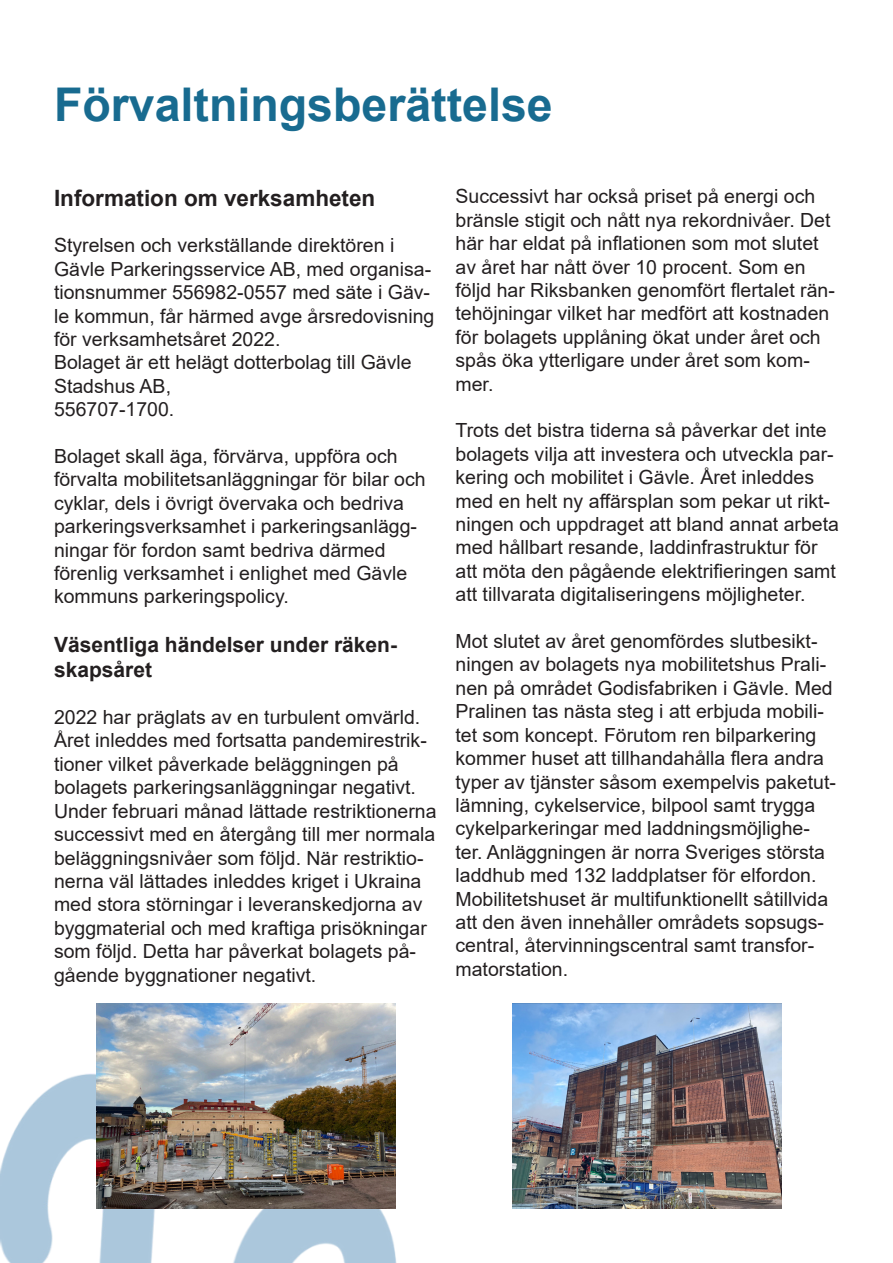
<style>
.page{position:relative;width:893px;height:1263px;background:#fff}
.page>*{position:absolute;margin:0;border:0;box-sizing:border-box;transform-origin:0 0}
.t1{font:700 46.5px "Arial";color:#186b90}
.t2{font:700 22.5px "Arial";color:#231f20}
.t3{font:700 21px/25.2px "Arial";color:#231f20}
.t4{font:19.5px/23.4px "Arial";color:#231f20}
</style>
<div class="page">
<img style="left:0;top:1012px;width:397px;height:251px">
<img style="left:513px;top:1003px;width:269px;height:206px">
<img style="left:96px;top:1003px;width:299px;height:206px">
<p class="t1" style="left:54px;top:72px;width:500px">Förvaltningsberättelse</p>
<p class="t2" style="left:54px;top:182px;width:323px">Information om verksamheten</p>
<p class="t4" style="left:54px;top:234px;width:382px">Styrelsen och verkställande direktören i Gävle Parkeringsservice AB, med organisa&shy;tionsnummer 556982-0557 med säte i Gäv&shy;le kommun, får härmed avge årsredovisning för verksamhetsåret 2022.</p>
<p class="t4" style="left:54px;top:351px;width:359px">Bolaget är ett helägt dotterbolag till Gävle<br>Stadshus AB,</p>
<p class="t4" style="left:54px;top:398px;width:122px">556707-1700.</p>
<p class="t4" style="left:54px;top:444px;width:373px">Bolaget skall äga, förvärva, uppföra och förvalta mobilitetsanläggningar för bilar och cyklar, dels i övrigt övervaka och bedriva parkeringsverksamhet i parkeringsanlägg&shy;ningar för fordon samt bedriva därmed förenlig verksamhet i enlighet med Gävle kommuns parkeringspolicy.</p>
<p class="t3" style="left:54px;top:632px;width:345px">Väsentliga händelser under räken&shy;skapsåret</p>
<p class="t4" style="left:54px;top:705px;width:384px">2022 har präglats av en turbulent omvärld.<br>Året inleddes med fortsatta pandemirestrik&shy;tioner vilket påverkade beläggningen på bolagets parkeringsanläggningar negativt.<br>Under februari månad lättade restriktionerna successivt med en återgång till mer normala beläggningsnivåer som följd. När restriktio&shy;nerna väl lättades inleddes kriget i Ukraina med stora störningar i leveranskedjorna av byggmaterial och med kraftiga prisökningar som följd. Detta har påverkat bolagets på&shy;gående byggnationer negativt.</p>
<p class="t4" style="left:455px;top:185px;width:381px">Successivt har också priset på energi och bränsle stigit och nått nya rekordnivåer. Det här har eldat på inflationen som mot slutet av året har nått över 10 procent. Som en följd har Riksbanken genomfört flertalet rän&shy;tehöjningar vilket har medfört att kostnaden för bolagets upplåning ökat under året och spås öka ytterligare under året som kom&shy;mer.</p>
<p class="t4" style="left:455px;top:419px;width:385px">Trots det bistra tiderna så påverkar det inte bolagets vilja att investera och utveckla par&shy;kering och mobilitet i Gävle. Året inleddes med en helt ny affärsplan som pekar ut rikt&shy;ningen och uppdraget att bland annat arbeta med hållbart resande, laddinfrastruktur för att möta den pågående elektrifieringen samt att tillvarata digitaliseringens möjligheter.</p>
<p class="t4" style="left:455px;top:629px;width:382px">Mot slutet av året genomfördes slutbesikt&shy;ningen av bolagets nya mobilitetshus Prali&shy;nen på området Godisfabriken i Gävle. Med Pralinen tas nästa steg i att erbjuda mobili&shy;tet som koncept. Förutom ren bilparkering kommer huset att tillhandahålla flera andra typer av tjänster såsom exempelvis paketut&shy;lämning, cykelservice, bilpool samt trygga cykelparkeringar med laddningsmöjlighe&shy;ter. Anläggningen är norra Sveriges största laddhub med 132 laddplatser för elfordon.<br>Mobilitetshuset är multifunktionellt såtillvida att den även innehåller områdets sopsugs&shy;central, återvinningscentral samt transfor&shy;matorstation.</p>
</div>
